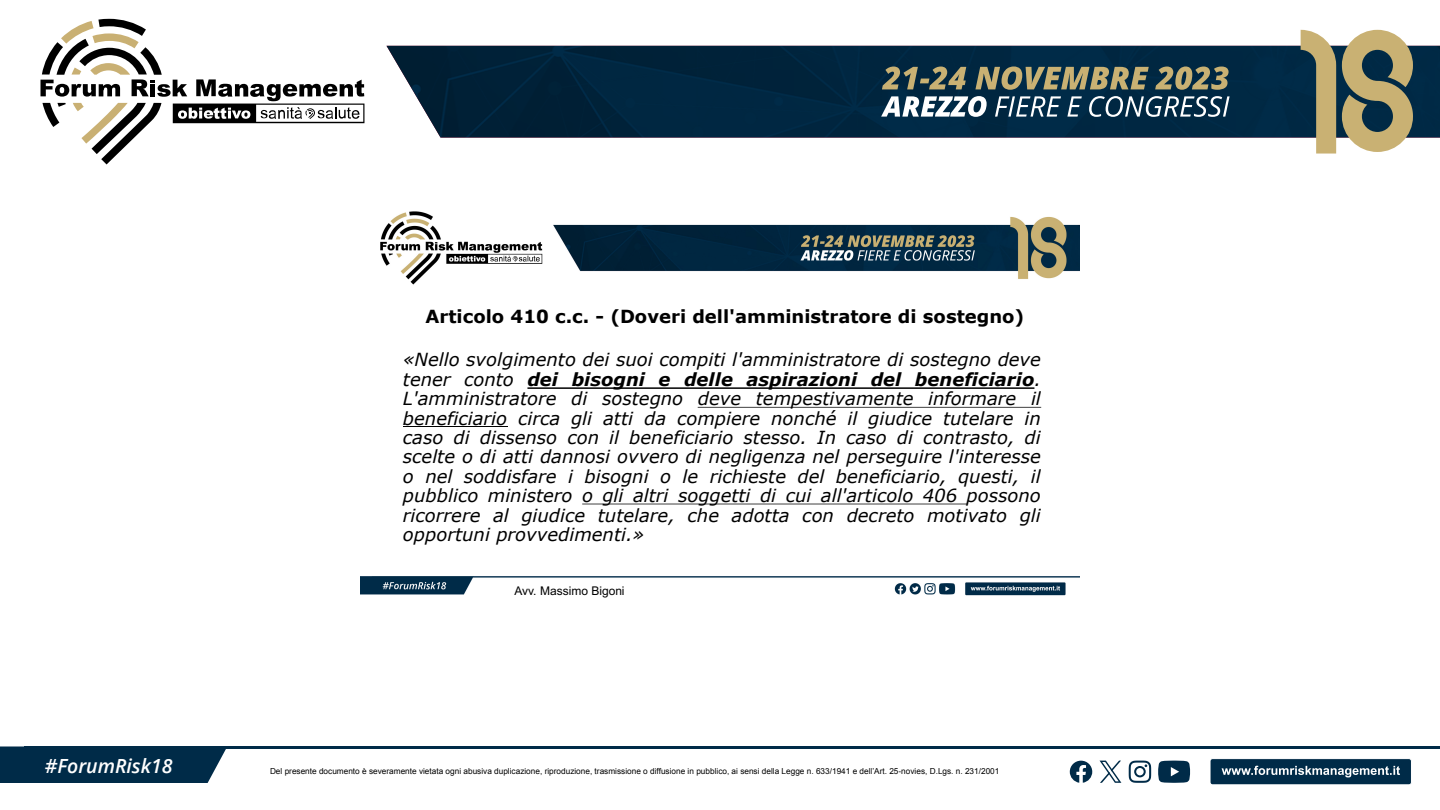
<style>
.page{position:relative;width:1440px;height:810px;background:#fff}
.page>*{position:absolute;margin:0;border:0;box-sizing:border-box;transform-origin:0 0}
.t1{font:italic 600 19.5px "Open Sans";color:#fff}
.t2{font:italic 18px/19.4px "Verdana";color:#000;text-align:justify}
.t3{font:700 18px "Verdana";color:#000}
.t4{font:12px "Arial";color:#000}
.t5{font:8.25px "Arial";color:#000}
.s1{font-weight:700}
</style>
<div class="page">
<div style="left:0;top:746px;width:226px;height:37px;background:#002b48"></div>
<div style="left:1210px;top:759px;width:201px;height:26px;background:#002b48;border-radius:3px"></div>
<div style="left:1210px;top:758px;width:202px;height:27px;border:1px solid #fff;border-radius:3px"></div>
<svg style="left:1222px;top:766px;width:178px;height:11px"></svg>
<hr style="left:24px;top:746px;width:1416px;height:3px;background:#002b48">
<img style="left:386px;top:46px;width:1054px;height:92px">
<svg style="left:1342px;top:30px;width:71px;height:122px;background:#9a9575"></svg>
<svg style="left:1301px;top:30px;width:35px;height:124px;background:#929074"></svg>
<svg style="left:40px;top:19px;width:324px;height:145px"></svg>
<svg style="left:881px;top:96px;width:349px;height:21px"></svg>
<svg style="left:882px;top:66px;width:347px;height:24px;background:#656c5b"></svg>
<svg style="left:1129px;top:761px;width:22px;height:22px"></svg>
<svg style="left:1158px;top:761px;width:32px;height:22px"></svg>
<svg style="left:1070px;top:761px;width:22px;height:22px"></svg>
<svg style="left:1100px;top:761px;width:21px;height:22px"></svg>
<img style="left:360px;top:211px;width:720px;height:385px">
<svg style="left:527px;top:387px;width:507px;height:2px"></svg>
<svg style="left:698px;top:407px;width:343px;height:1px"></svg>
<hr style="left:403px;top:426px;width:104px;height:1px;background:#000">
<svg style="left:582px;top:504px;width:385px;height:1px"></svg>
<p class="t3" style="left:426px;top:304px;width:600px">Articolo 410 c.c. - (Doveri dell'amministratore di sostegno)</p>
<p class="t2" style="left:403px;top:350px;width:640px">«Nello svolgimento dei suoi compiti l'amministratore di sostegno deve tener conto <span class="s1">dei bisogni e delle aspirazioni del beneficiario</span>.<br>L'amministratore di sostegno deve tempestivamente informare il beneficiario circa gli atti da compiere nonché il giudice tutelare in caso di dissenso con il beneficiario stesso. In caso di contrasto, di scelte o di atti dannosi ovvero di negligenza nel perseguire l'interesse o nel soddisfare i bisogni o le richieste del beneficiario, questi, il pubblico ministero o gli altri soggetti di cui all'articolo 406 possono ricorrere al giudice tutelare, che adotta con decreto motivato gli opportuni provvedimenti.»</p>
<p class="t4" style="left:514px;top:582px;width:112px">Avv. Massimo Bigoni</p>
<p class="t1" style="left:45px;top:752px;width:129px">#ForumRisk18</p>
<p class="t5" style="left:270px;top:766px;width:731px">Del presente documento è severamente vietata ogni abusiva duplicazione, riproduzione, trasmissione o diffusione in pubblico, ai sensi della Legge n. 633/1941 e dell’Art. 25-novies, D.Lgs. n. 231/2001</p>
</div>
